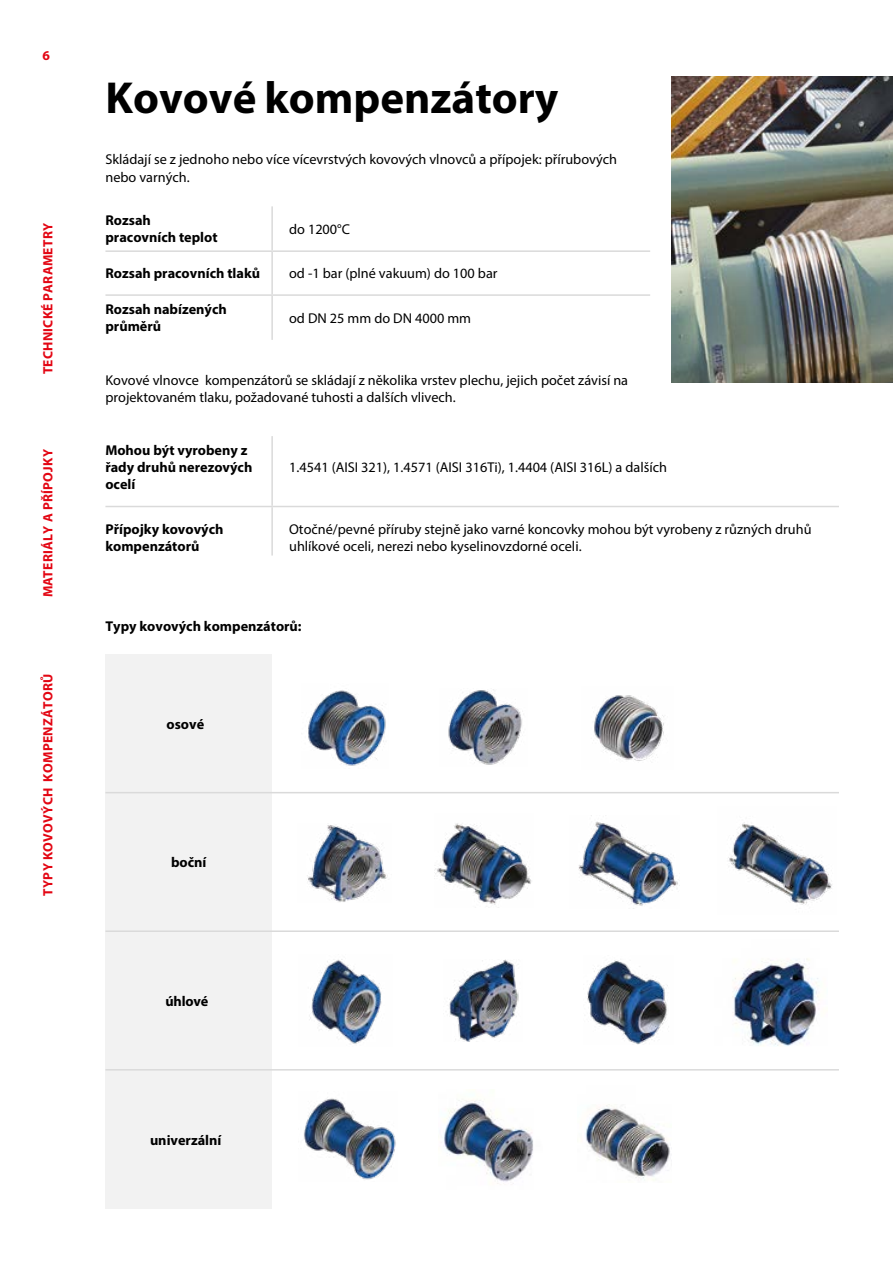
<style>
.page{position:relative;width:893px;height:1263px;background:#fff}
.page>*{position:absolute;margin:0;border:0;box-sizing:border-box;transform-origin:0 0}
.t1{font:700 45px "Myriad Pro";color:#000}
.t2{font:14.25px/17.1px "Myriad Pro";color:#000}
.t3{font:700 14.25px/17.1px "Myriad Pro";color:#000}
.t4{font:700 13.5px "Myriad Pro";letter-spacing:.02em;color:#e30613}
</style>
<div class="page">
<img style="left:671px;top:77px;width:222px;height:306px">
<img style="left:308px;top:690px;width:78px;height:76px">
<img style="left:594px;top:695px;width:70px;height:66px">
<img style="left:435px;top:823px;width:97px;height:85px">
<img style="left:578px;top:821px;width:100px;height:85px">
<img style="left:728px;top:822px;width:104px;height:83px">
<img style="left:309px;top:959px;width:73px;height:85px">
<img style="left:449px;top:959px;width:70px;height:82px">
<img style="left:587px;top:960px;width:81px;height:84px">
<img style="left:732px;top:958px;width:87px;height:88px">
<img style="left:304px;top:1098px;width:92px;height:82px">
<img style="left:444px;top:1100px;width:89px;height:84px">
<img style="left:585px;top:1104px;width:85px;height:77px">
<hr style="left:271px;top:252px;width:2px;height:42px;background:#dadada">
<hr style="left:105px;top:294px;width:167px;height:2px;background:#dadada">
<hr style="left:272px;top:294px;width:378px;height:2px;background:#dadada">
<hr style="left:271px;top:296px;width:2px;height:44px;background:#dadada">
<hr style="left:271px;top:206px;width:2px;height:44px;background:#dadada">
<hr style="left:105px;top:250px;width:167px;height:2px;background:#dadada">
<hr style="left:272px;top:250px;width:378px;height:2px;background:#dadada">
<hr style="left:271px;top:507px;width:2px;height:48px;background:#dadada">
<hr style="left:271px;top:436px;width:2px;height:70px;background:#dadada">
<hr style="left:105px;top:506px;width:167px;height:1px;background:#dadada">
<hr style="left:272px;top:506px;width:567px;height:1px;background:#dadada">
<div style="left:105px;top:655px;width:167px;height:554px;background:#f2f2f2"></div>
<hr style="left:105px;top:792px;width:734px;height:1px;background:#dadada">
<hr style="left:105px;top:930px;width:734px;height:2px;background:#dadada">
<hr style="left:105px;top:1069px;width:734px;height:1px;background:#dadada">
<img style="left:448px;top:689px;width:74px;height:76px">
<img style="left:307px;top:825px;width:81px;height:77px">
<p class="t4" style="left:43px;top:46px;width:9px">6</p>
<p class="t4" style="left:39px;top:374px;width:153px;rotate:-90deg">TECHNICKÉ PARAMETRY</p>
<p class="t4" style="left:39px;top:597px;width:150px;rotate:-90deg">MATERIÁLY A PŘÍPOJKY</p>
<p class="t4" style="left:39px;top:896px;width:223px;rotate:-90deg">TYPY KOVOVÝCH KOMPENZÁTORŮ</p>
<h1 class="t1" style="left:105px;top:68px;width:454px">Kovové kompenzátory</h1>
<p class="t2" style="left:105px;top:151px;width:513px">Skládají se z jednoho nebo více vícevrstvých kovových vlnovců a přípojek: přírubových nebo varných.</p>
<p class="t3" style="left:105px;top:211px;width:114px">Rozsah pracovních teplot</p>
<p class="t2" style="left:289px;top:221px;width:62px">do 1200°C</p>
<p class="t3" style="left:105px;top:264px;width:156px">Rozsah pracovních tlaků</p>
<p class="t2" style="left:289px;top:265px;width:210px">od -1 bar (plné vakuum) do 100 bar</p>
<p class="t3" style="left:105px;top:300px;width:123px">Rozsah nabízených průměrů</p>
<p class="t2" style="left:289px;top:309px;width:184px">od DN 25 mm do DN 4000 mm</p>
<p class="t2" style="left:105px;top:371px;width:524px">Kovové vlnovce kompenzátorů se skládají z několika vrstev plechu, jejich počet závisí na projektovaném tlaku, požadované tuhosti a dalších vlivech.</p>
<p class="t3" style="left:105px;top:441px;width:149px">Mohou být vyrobeny z řady druhů nerezových ocelí</p>
<p class="t2" style="left:289px;top:459px;width:379px">1.4541 (AISI 321), 1.4571 (AISI 316Ti), 1.4404 (AISI 316L) a dalších</p>
<p class="t3" style="left:105px;top:520px;width:120px">Přípojky kovových kompenzátorů</p>
<p class="t2" style="left:289px;top:521px;width:524px">Otočné/pevné příruby stejně jako varné koncovky mohou být vyrobeny z různých druhů uhlíkové oceli, nerezi nebo kyselinovzdorné oceli.</p>
<p class="t3" style="left:105px;top:617px;width:198px">Typy kovových kompenzátorů:</p>
<p class="t3" style="left:167px;top:715px;width:39px">osové</p>
<p class="t3" style="left:171px;top:853px;width:37px">boční</p>
<p class="t3" style="left:165px;top:992px;width:44px">úhlové</p>
<p class="t3" style="left:150px;top:1131px;width:73px">univerzální</p>
</div>
